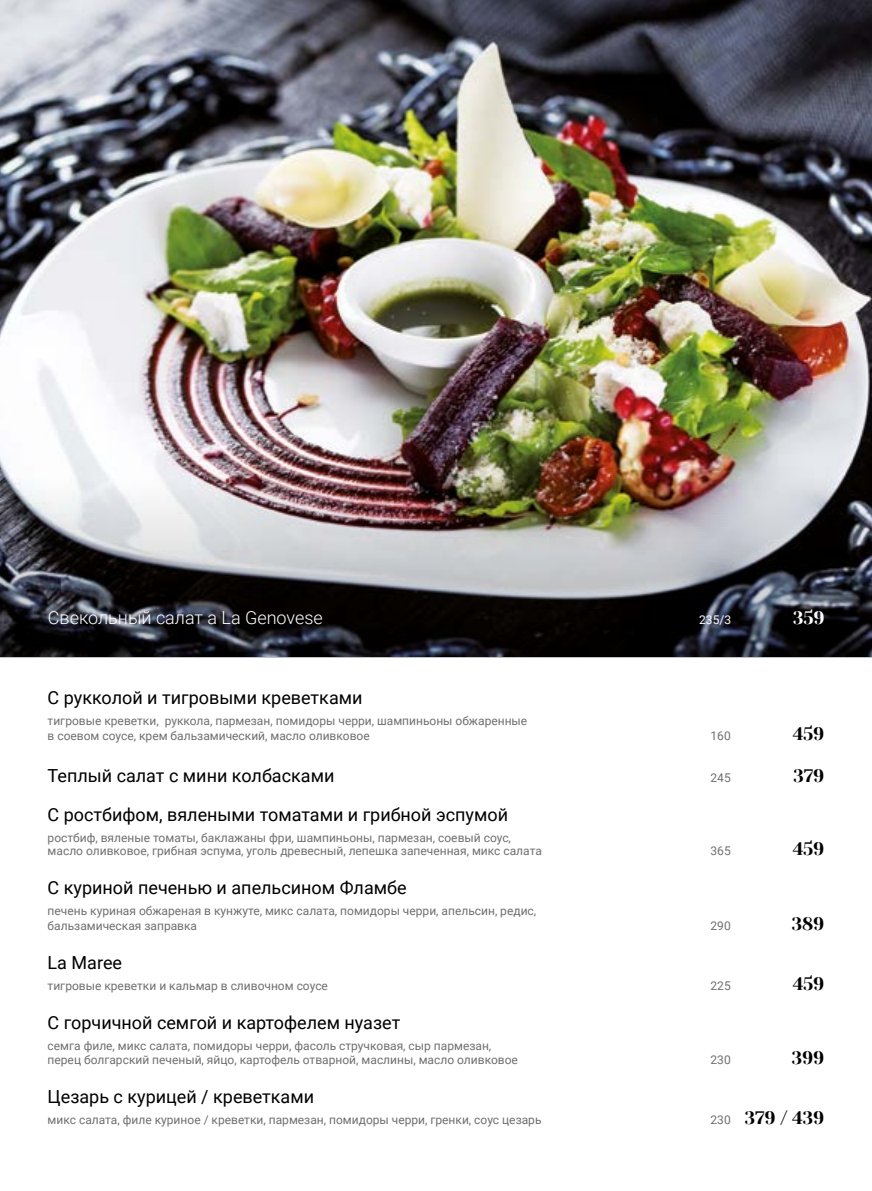
<style>
.page{position:relative;width:872px;height:1191px;background:#fff}
.page>*{position:absolute;margin:0;border:0;box-sizing:border-box;transform-origin:0 0}
.t1{font:18px "Roboto";color:#000}
.t2{font:18px "Yeseva One";letter-spacing:-.015em;color:#000}
.t3{font:300 18px "Roboto";color:#fff}
.t4{font:18px "Yeseva One";color:#fff}
.t5{font:12px/14.4px "Roboto";color:#706f6f}
.t6{font:12px "Roboto";color:#fff}
.s1{font-family:"Roboto";font-size:12px;color:#706f6f}
</style>
<div class="page">
<img style="left:0;top:0;width:872px;height:477px">
<img style="left:0;top:477px;width:872px;height:180px">
<h1 class="t3" style="left:48px;top:605px;width:276px">Свекольный салат a La Genovese</h1>
<p class="t6" style="left:699px;top:611px;width:33px">235/3</p>
<h1 class="t4" style="left:793px;top:607px;width:33px">359</h1>
<h1 class="t1" style="left:48px;top:685px;width:316px">С рукколой и тигровыми креветками</h1>
<p class="t5" style="left:48px;top:713px;width:481px">тигровые креветки, руккола, пармезан, помидоры черри, шампиньоны обжаренные в соевом соусе, крем бальзамический, масло оливковое</p>
<p class="t5" style="left:710px;top:728px;width:22px">160</p>
<h1 class="t2" style="left:793px;top:723px;width:33px">459</h1>
<h1 class="t1" style="left:48px;top:762px;width:288px">Теплый салат с мини колбасками</h1>
<p class="t5" style="left:710px;top:770px;width:22px">245</p>
<h1 class="t2" style="left:793px;top:765px;width:32px">379</h1>
<h1 class="t1" style="left:48px;top:801px;width:462px">С ростбифом, вялеными томатами и грибной эспумой</h1>
<p class="t5" style="left:48px;top:830px;width:496px;line-height:13.5px">ростбиф, вяленые томаты, баклажаны фри, шампиньоны, пармезан, соевый соус, масло оливковое, грибная эспума, уголь древесный, лепешка запеченная, микс салата</p>
<p class="t5" style="left:710px;top:843px;width:22px">365</p>
<h1 class="t2" style="left:793px;top:838px;width:33px">459</h1>
<h1 class="t1" style="left:48px;top:875px;width:360px">С куриной печенью и апельсином Фламбе</h1>
<p class="t5" style="left:48px;top:903px;width:490px">печень куриная обжареная в кунжуте, микс салата, помидоры черри, апельсин, редис, бальзамическая заправка</p>
<p class="t5" style="left:710px;top:917px;width:22px">290</p>
<h1 class="t2" style="left:791px;top:912px;width:34px">389</h1>
<h1 class="t1" style="left:48px;top:949px;width:76px">La Maree</h1>
<p class="t5" style="left:48px;top:977px;width:282px">тигровые креветки и кальмар в сливочном соусе</p>
<p class="t5" style="left:710px;top:977px;width:22px">225</p>
<h1 class="t2" style="left:793px;top:972px;width:33px">459</h1>
<h1 class="t1" style="left:48px;top:1009px;width:354px">С горчичной семгой и картофелем нуазет</h1>
<p class="t5" style="left:48px;top:1037px;width:472px">семга филе, микс салата, помидоры черри, фасоль стручковая, сыр пармезан, перец болгарский печеный, яйцо, картофель отварной, маслины, масло оливковое</p>
<p class="t5" style="left:710px;top:1052px;width:22px">230</p>
<h1 class="t2" style="left:791px;top:1047px;width:34px">399</h1>
<h1 class="t1" style="left:48px;top:1084px;width:268px">Цезарь с курицей / креветками</h1>
<p class="t5" style="left:48px;top:1112px;width:495px">микс салата, филе куриное / креветки, пармезан, помидоры черри, гренки, соус цезарь</p>
<h1 class="t2" style="left:710px;top:1107px;width:115px"><span class="s1">230</span> 379 / 439</h1>
</div>
